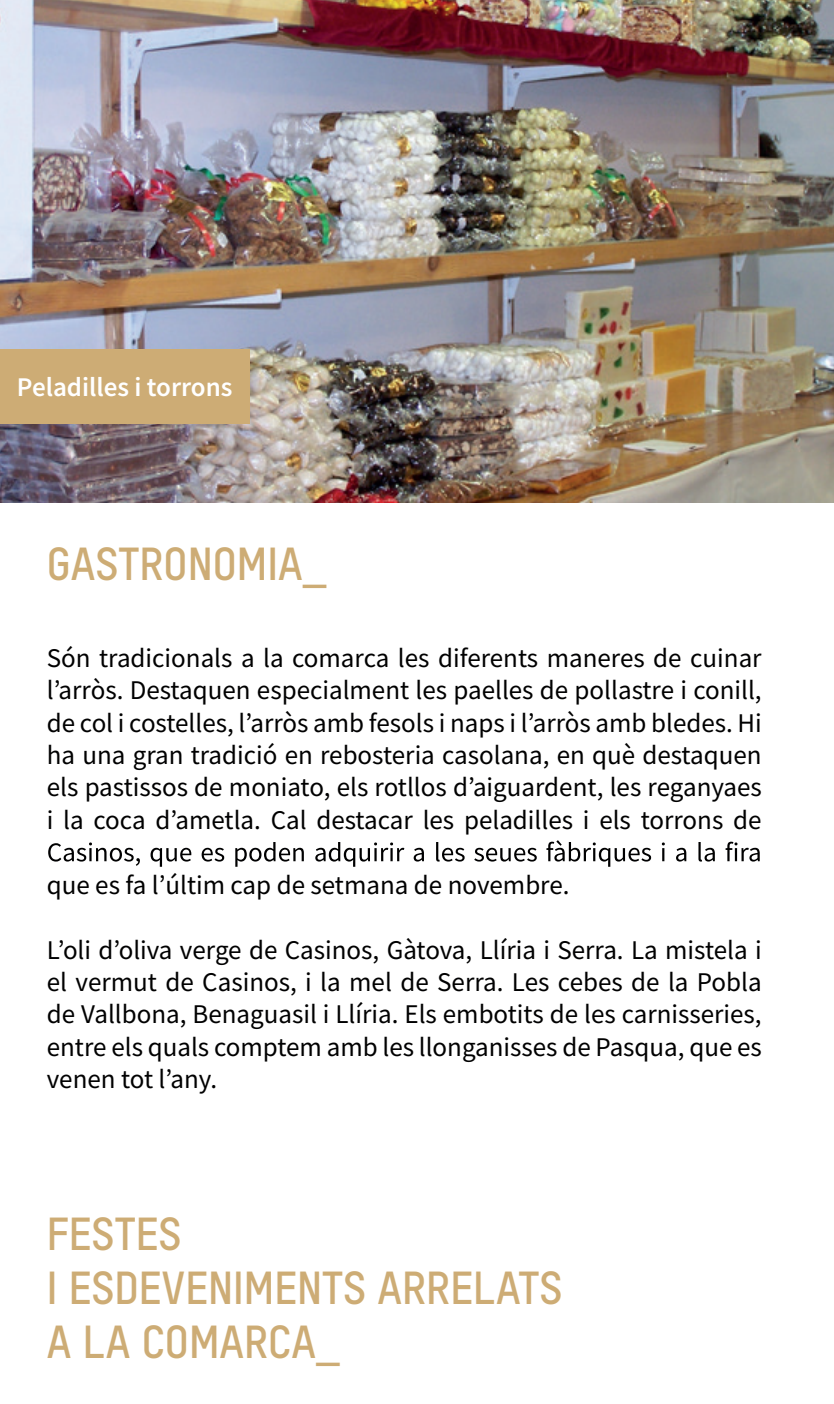
<style>
.page{position:relative;width:834px;height:1404px;background:#fff}
.page>*{position:absolute;margin:0;border:0;box-sizing:border-box;transform-origin:0 0}
.t1{font:45px/54px "T Star Pro Bold";color:#cdac75}
.t2{font:27px/32.4px "Source Sans Pro";color:#000001;text-align:justify}
.t3{font:600 27px "Source Sans Pro";color:#fff}
</style>
<div class="page">
<svg style="left:48px;top:840px;width:711px;height:26px"></svg>
<img style="left:0;top:0;width:833px;height:503px">
<div style="left:0;top:349px;width:249px;height:74px;background:#cdac75"></div>
<p class="t3" style="left:17px;top:369px;width:217px">Peladilles i torrons</p>
<h1 class="t1" style="left:47px;top:533px;width:281px">GASTRONOMIA_</h1>
<p class="t2" style="left:47px;top:641px;width:716px">Són tradicionals a la comarca les diferents maneres de cuinar lʼarròs. Destaquen especialment les paelles de pollastre i conill, de col i costelles, lʼarròs amb fesols i naps i lʼarròs amb bledes. Hi ha una gran tradició en rebosteria casolana, en què destaquen els pastissos de moniato, els rotllos dʼaiguardent, les reganyaes i la coca dʼametla. Cal destacar les peladilles i els torrons de</p>
<p class="t2" style="left:47px;top:868px;width:524px">que es fa lʼúltim cap de setmana de novembre.</p>
<p class="t2" style="left:47px;top:933px;width:716px">Lʼoli dʼoliva verge de Casinos, Gàtova, Llíria i Serra. La mistela i el vermut de Casinos, i la mel de Serra. Les cebes de la Pobla de Vallbona, Benaguasil i Llíria. Els embotits de les carnisseries, entre els quals comptem amb les llonganisses de Pasqua, que es venen tot lʼany.</p>
<h1 class="t1" style="left:47px;top:1203px;width:517px">FESTES<br>I ESDEVENIMENTS ARRELATS<br>A LA COMARCA_</h1>
</div>
